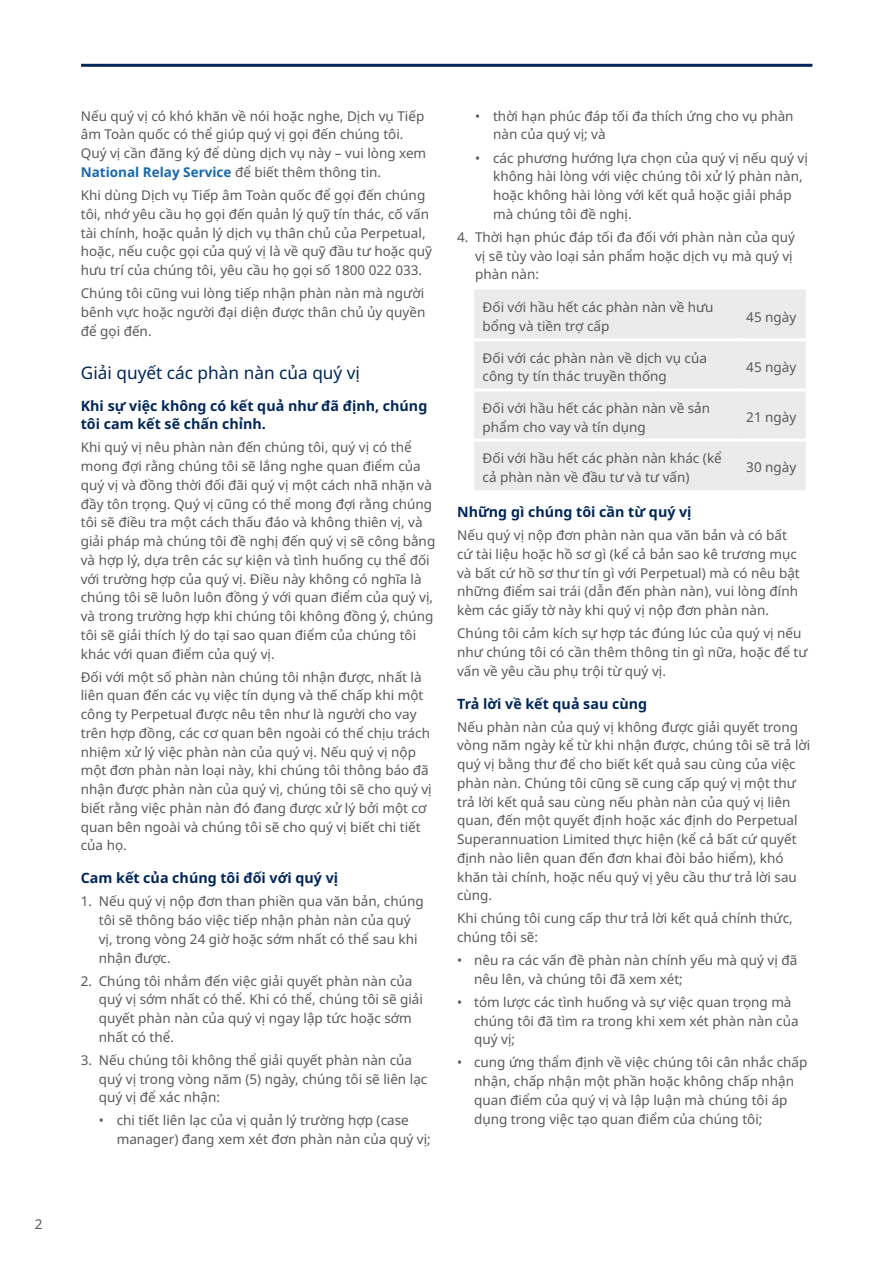
<style>
.page{position:relative;width:893px;height:1263px;background:#fff}
.page>*{position:absolute;margin:0;border:0;box-sizing:border-box;transform-origin:0 0}
.Subheading_L2{font:17.25px "Noto Sans";color:#002659}
.Subheading_L3{font:700 14.25px/18px "Noto Sans";color:#002659}
.Body_copy{font:13.5px/18.8px "Noto Sans";color:#58595b}
.s1{font-weight:700;color:#1968ab}
</style>
<div class="page">
<hr style="left:81px;top:64px;width:731px;height:3px;background:#002659">
<div style="left:474px;top:290px;width:332px;height:200px;background:#ebebec"></div>
<hr style="left:474px;top:338px;width:264px;height:3px;background:#fff">
<hr style="left:738px;top:338px;width:68px;height:3px;background:#fff">
<hr style="left:474px;top:388px;width:264px;height:3px;background:#fff">
<hr style="left:738px;top:388px;width:68px;height:3px;background:#fff">
<hr style="left:474px;top:439px;width:264px;height:3px;background:#fff">
<hr style="left:738px;top:439px;width:68px;height:3px;background:#fff">
<p class="Body_copy" style="left:35px;top:1214px;width:9px">2</p>
<p class="Body_copy" style="left:81px;top:107px;width:347px">Nếu quý vị có khó khăn về nói hoặc nghe, Dịch vụ Tiếp âm Toàn quốc có thể giúp quý vị gọi đến chúng tôi.<br>Quý vị cần đăng ký để dùng dịch vụ này – vui lòng xem <span class="s1">National Relay Service</span> để biết thêm thông tin.</p>
<p class="Body_copy" style="left:81px;top:186px;width:353px">Khi dùng Dịch vụ Tiếp âm Toàn quốc để gọi đến chúng tôi, nhớ yêu cầu họ gọi đến quản lý quỹ tín thác, cố vấn tài chính, hoặc quản lý dịch vụ thân chủ của Perpetual, hoặc, nếu cuộc gọi của quý vị là về quỹ đầu tư hoặc quỹ hưu trí của chúng tôi, yêu cầu họ gọi số 1800 022 033.</p>
<p class="Body_copy" style="left:81px;top:284px;width:346px;text-align:justify">Chúng tôi cũng vui lòng tiếp nhận phàn nàn mà người bênh vực hoặc người đại diện được thân chủ ủy quyền để gọi đến.</p>
<p class="Subheading_L2" style="left:81px;top:360px;width:281px">Giải quyết các phàn nàn của quý vị</p>
<p class="Subheading_L3" style="left:81px;top:398px;width:348px">Khi sự việc không có kết quả như đã định, chúng tôi cam kết sẽ chấn chỉnh.</p>
<p class="Body_copy" style="left:81px;top:438px;width:356px">Khi quý vị nêu phàn nàn đến chúng tôi, quý vị có thể mong đợi rằng chúng tôi sẽ lắng nghe quan điểm của quý vị và đồng thời đối đãi quý vị một cách nhã nhặn và đầy tôn trọng. Quý vị cũng có thể mong đợi rằng chúng tôi sẽ điều tra một cách thấu đáo và không thiên vị, và giải pháp mà chúng tôi đề nghị đến quý vị sẽ công bằng và hợp lý, dựa trên các sự kiện và tình huống cụ thể đối với trường hợp của quý vị. Điều này không có nghĩa là chúng tôi sẽ luôn luôn đồng ý với quan điểm của quý vị, và trong trường hợp khi chúng tôi không đồng ý, chúng tôi sẽ giải thích lý do tại sao quan điểm của chúng tôi khác với quan điểm của quý vị.</p>
<p class="Body_copy" style="left:81px;top:668px;width:352px">Đối với một số phàn nàn chúng tôi nhận được, nhất là liên quan đến các vụ việc tín dụng và thế chấp khi một công ty Perpetual được nêu tên như là người cho vay trên hợp đồng, các cơ quan bên ngoài có thể chịu trách nhiệm xử lý việc phàn nàn của quý vị. Nếu quý vị nộp một đơn phàn nàn loại này, khi chúng tôi thông báo đã nhận được phàn nàn của quý vị, chúng tôi sẽ cho quý vị biết rằng việc phàn nàn đó đang được xử lý bởi một cơ quan bên ngoài và chúng tôi sẽ cho quý vị biết chi tiết của họ.</p>
<p class="Subheading_L3" style="left:81px;top:869px;width:259px">Cam kết của chúng tôi đối với quý vị</p>
<p class="Body_copy" style="left:99px;top:892px;width:326px;text-indent:-18px">1. Nếu quý vị nộp đơn than phiền qua văn bản, chúng tôi sẽ thông báo việc tiếp nhận phàn nàn của quý vị, trong vòng 24 giờ hoặc sớm nhất có thể sau khi nhận được.</p>
<p class="Body_copy" style="left:99px;top:972px;width:326px;text-indent:-18px">2. Chúng tôi nhắm đến việc giải quyết phàn nàn của quý vị sớm nhất có thể. Khi có thể, chúng tôi sẽ giải quyết phàn nàn của quý vị ngay lập tức hoặc sớm nhất có thể.</p>
<p class="Body_copy" style="left:99px;top:1051px;width:330px;text-indent:-18px">3. Nếu chúng tôi không thể giải quyết phàn nàn của quý vị trong vòng năm (5) ngày, chúng tôi sẽ liên lạc quý vị để xác nhận:</p>
<p class="Body_copy" style="left:117px;top:1111px;width:315px;text-indent:-18px">• chi tiết liên lạc của vị quản lý trường hợp (case manager) đang xem xét đơn phàn nàn của quý vị;</p>
<p class="Body_copy" style="left:493px;top:107px;width:302px;text-indent:-18px">• thời hạn phúc đáp tối đa thích ứng cho vụ phàn nàn của quý vị; và</p>
<p class="Body_copy" style="left:493px;top:149px;width:316px;text-indent:-18px">• các phương hướng lựa chọn của quý vị nếu quý vị không hài lòng với việc chúng tôi xử lý phàn nàn, hoặc không hài lòng với kết quả hoặc giải pháp mà chúng tôi đề nghị.</p>
<p class="Body_copy" style="left:475px;top:228px;width:321px;text-indent:-18px">4. Thời hạn phúc đáp tối đa đối với phàn nàn của quý vị sẽ tùy vào loại sản phẩm hoặc dịch vụ mà quý vị phàn nàn:</p>
<p class="Body_copy" style="left:483px;top:298px;width:232px">Đối với hầu hết các phàn nàn về hưu bổng và tiền trợ cấp</p>
<p class="Body_copy" style="left:746px;top:308px;width:52px">45 ngày</p>
<p class="Body_copy" style="left:483px;top:349px;width:226px">Đối với các phàn nàn về dịch vụ của công ty tín thác truyền thống</p>
<p class="Body_copy" style="left:746px;top:358px;width:52px">45 ngày</p>
<p class="Body_copy" style="left:483px;top:399px;width:229px">Đối với hầu hết các phàn nàn về sản phẩm cho vay và tín dụng</p>
<p class="Body_copy" style="left:746px;top:408px;width:52px">21 ngày</p>
<p class="Body_copy" style="left:483px;top:449px;width:241px">Đối với hầu hết các phàn nàn khác (kể cả phàn nàn về đầu tư và tư vấn)</p>
<p class="Body_copy" style="left:746px;top:458px;width:52px">30 ngày</p>
<p class="Subheading_L3" style="left:457px;top:503px;width:236px">Những gì chúng tôi cần từ quý vị</p>
<p class="Body_copy" style="left:457px;top:526px;width:344px">Nếu quý vị nộp đơn phàn nàn qua văn bản và có bất cứ tài liệu hoặc hồ sơ gì (kể cả bản sao kê trương mục và bất cứ hồ sơ thư tín gì với Perpetual) mà có nêu bật những điểm sai trái (dẫn đến phàn nàn), vui lòng đính kèm các giấy tờ này khi quý vị nộp đơn phàn nàn.</p>
<p class="Body_copy" style="left:457px;top:624px;width:352px">Chúng tôi cảm kích sự hợp tác đúng lúc của quý vị nếu như chúng tôi có cần thêm thông tin gì nữa, hoặc để tư vấn về yêu cầu phụ trội từ quý vị.</p>
<p class="Subheading_L3" style="left:457px;top:695px;width:192px">Trả lời về kết quả sau cùng</p>
<p class="Body_copy" style="left:457px;top:718px;width:355px">Nếu phàn nàn của quý vị không được giải quyết trong vòng năm ngày kể từ khi nhận được, chúng tôi sẽ trả lời quý vị bằng thư để cho biết kết quả sau cùng của việc phàn nàn. Chúng tôi cũng sẽ cung cấp quý vị một thư trả lời kết quả sau cùng nếu phàn nàn của quý vị liên quan, đến một quyết định hoặc xác định do Perpetual Superannuation Limited thực hiện (kể cả bất cứ quyết định nào liên quan đến đơn khai đòi bảo hiểm), khó khăn tài chính, hoặc nếu quý vị yêu cầu thư trả lời sau cùng.</p>
<p class="Body_copy" style="left:457px;top:909px;width:337px">Khi chúng tôi cung cấp thư trả lời kết quả chính thức, chúng tôi sẽ:</p>
<p class="Body_copy" style="left:474px;top:951px;width:325px;text-indent:-17px">• nêu ra các vấn đề phàn nàn chính yếu mà quý vị đã nêu lên, và chúng tôi đã xem xét;</p>
<p class="Body_copy" style="left:474px;top:993px;width:326px;text-indent:-17px">• tóm lược các tình huống và sự việc quan trọng mà chúng tôi đã tìm ra trong khi xem xét phàn nàn của quý vị;</p>
<p class="Body_copy" style="left:474px;top:1053px;width:335px;text-indent:-17px">• cung ứng thẩm định về việc chúng tôi cân nhắc chấp nhận, chấp nhận một phần hoặc không chấp nhận quan điểm của quý vị và lập luận mà chúng tôi áp dụng trong việc tạo quan điểm của chúng tôi;</p>
</div>
